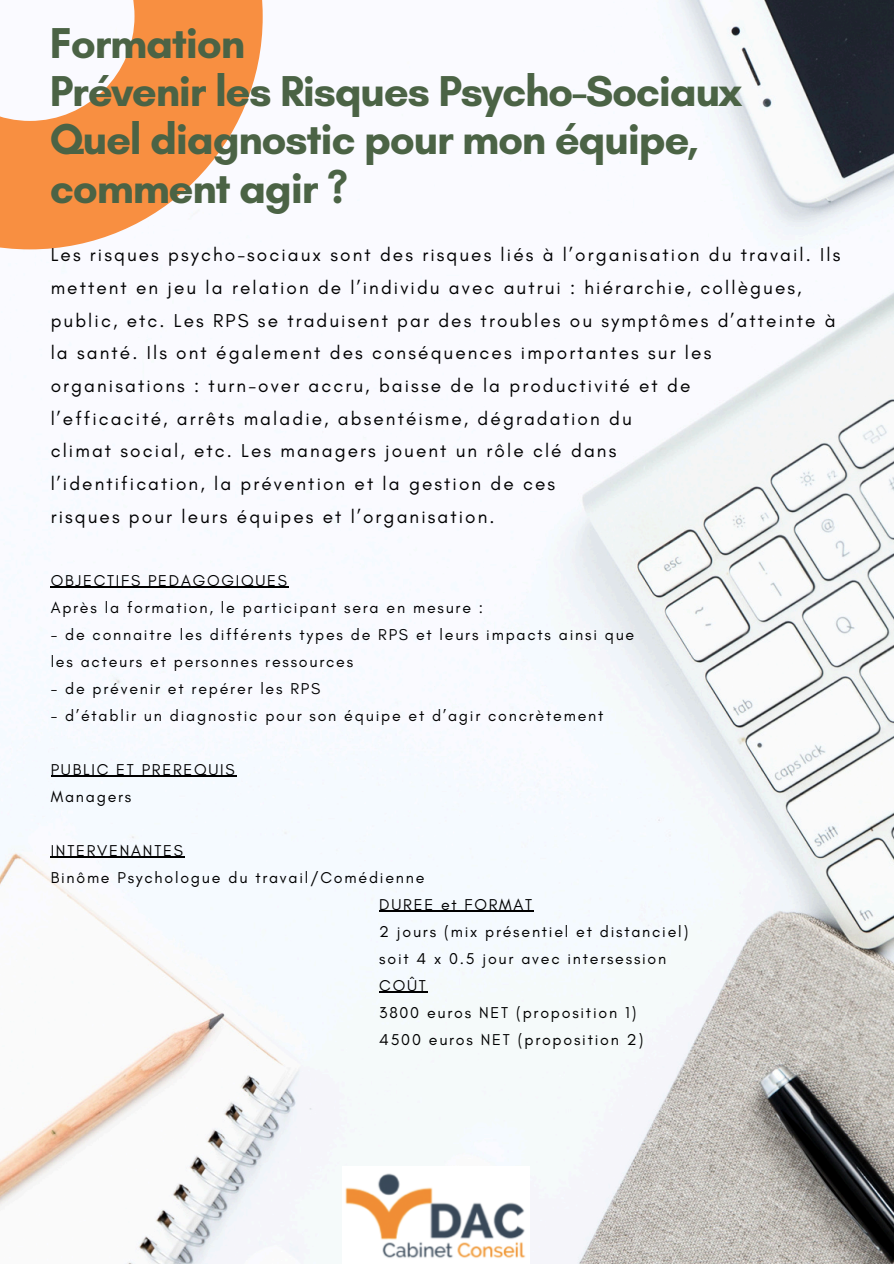
<style>
.page{position:relative;width:894px;height:1264px;background:#fff}
.page>*{position:absolute;margin:0;border:0;box-sizing:border-box;transform-origin:0 0}
.t1{font:700 43.95px/48.3px "Glacial Indifference";letter-spacing:-.03em;color:#4b6345}
.t2{font:19.05px/32.7px "Glacial Indifference";letter-spacing:.11em;color:#000}
.t3{font:16.05px/27px "Glacial Indifference";letter-spacing:.11em;color:#000}
</style>
<div class="page">
<img style="left:0;top:0;width:893px;height:1263px">
<svg style="left:0;top:0;width:263px;height:249px;fill:#f88f41"></svg>
<hr style="left:51px;top:586px;width:238px;height:2px;background:#000">
<hr style="left:51px;top:775px;width:185px;height:2px;background:#000">
<hr style="left:51px;top:856px;width:134px;height:2px;background:#000">
<hr style="left:379px;top:910px;width:155px;height:2px;background:#000">
<hr style="left:379px;top:991px;width:48px;height:2px;background:#000">
<img style="left:342px;top:1166px;width:187px;height:96px">
<p class="t1" style="left:50px;top:18px;width:692px">Formation<br>Prévenir les Risques Psycho-Sociaux<br>Quel diagnostic pour mon équipe, comment agir ?</p>
<p class="t2" style="left:51px;top:238px;width:791px">Les risques psycho-sociaux sont des risques liés à l’organisation du travail. Ils mettent en jeu la relation de l’individu avec autrui : hiérarchie, collègues, public, etc. Les RPS se traduisent par des troubles ou symptômes d’atteinte à la santé. Ils ont également des conséquences importantes sur les organisations : turn-over accru, baisse de la productivité et de<br>l’efficacité, arrêts maladie, absentéisme, dégradation du<br>climat social, etc. Les managers jouent un rôle clé dans<br>l’identification, la prévention et la gestion de ces<br>risques pour leurs équipes et l’organisation.</p>
<h1 class="t3" style="left:51px;top:566px;width:238px">OBJECTIFS PEDAGOGIQUES</h1>
<h2 class="t3" style="left:51px;top:593px;width:434px">Après la formation, le participant sera en mesure :</h2>
<p class="t3" style="left:51px;top:620px;width:585px">- de connaitre les différents types de RPS et leurs impacts ainsi que</p>
<p class="t3" style="left:51px;top:647px;width:304px">les acteurs et personnes ressources</p>
<p class="t3" style="left:51px;top:674px;width:271px">- de prévenir et repérer les RPS</p>
<p class="t3" style="left:51px;top:701px;width:554px">- d’établir un diagnostic pour son équipe et d’agir concrètement</p>
<p class="t3" style="left:51px;top:755px;width:185px">PUBLIC ET PREREQUIS<br>Managers</p>
<p class="t3" style="left:51px;top:836px;width:134px">INTERVENANTES</p>
<h3 class="t3" style="left:51px;top:863px;width:375px">Binôme Psychologue du travail/Comédienne</h3>
<p class="t3" style="left:379px;top:890px;width:154px">DUREE et FORMAT</p>
<p class="t3" style="left:379px;top:917px;width:310px">2 jours (mix présentiel et distanciel)</p>
<p class="t3" style="left:379px;top:944px;width:288px">soit 4 x 0.5 jour avec intersession</p>
<p class="t3" style="left:379px;top:971px;width:48px">COÛT</p>
<p class="t3" style="left:379px;top:998px;width:258px">3800 euros NET (proposition 1)</p>
<p class="t3" style="left:379px;top:1025px;width:265px">4500 euros NET (proposition 2)</p>
</div>
